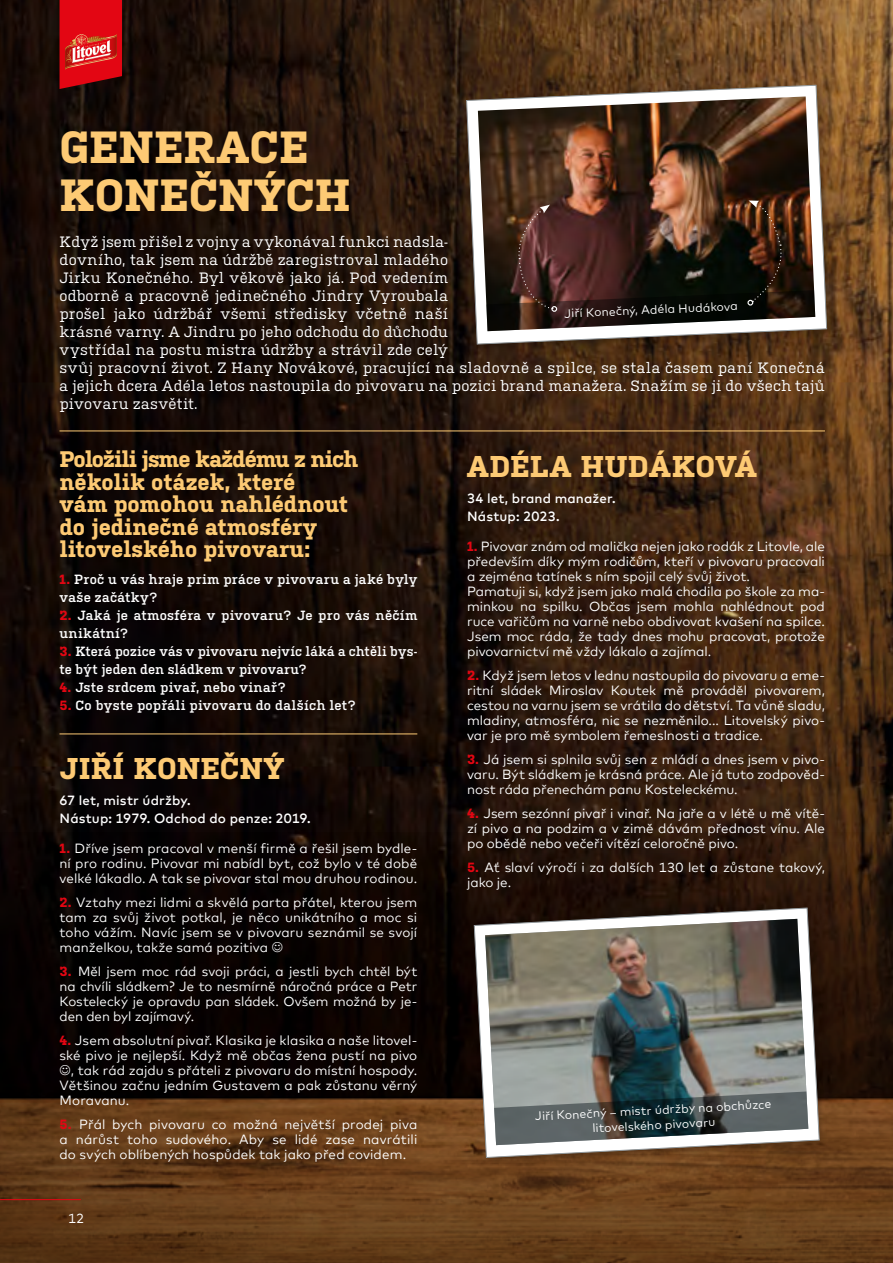
<style>
.page{position:relative;width:893px;height:1263px;background:#fff}
.page>*{position:absolute;margin:0;border:0;box-sizing:border-box;transform-origin:0 0}
.t1{font:700 45px "Kulturista";letter-spacing:.005em;color:#fdca74}
.t2{font:700 30px "Kulturista";letter-spacing:.015em;color:#fdca74}
.t3{font:700 22.5px/22.5px "Kulturista";letter-spacing:-.005em;color:#fdca74}
.t4{font:15px/18px "Kulturista";letter-spacing:.02em;color:#fff}
.t5{font:13.35px/15px "Mark Offc For MC";color:#fff;text-align:justify}
.t6{font:600 13.35px/18px "Kulturista";letter-spacing:.02em;color:#fff}
.t7{font:500 13.35px "Mark Offc For MC";letter-spacing:.01em;color:#fff}
.t8{font:12px "Mark Offc For MC";color:#fff}
.s1{font-weight:700;color:#e30613}
.s2{font-family:"Kulturista";font-weight:700;color:#e30613}
</style>
<div class="page">
<img style="left:0;top:0;width:893px;height:829px">
<svg style="left:0;top:829px;width:893px;height:434px;background:#341e0c"></svg>
<hr style="left:0;top:1199px;width:81px;height:1px;background:#e30613">
<hr style="left:60px;top:431px;width:765px;height:1px;background:#fdca74">
<hr style="left:60px;top:733px;width:357px;height:1px;background:#fdca74">
<div style="left:463px;top:82px;width:370px;height:270px;background:#000;opacity:.25"></div>
<svg style="left:466px;top:85px;width:361px;height:259px"></svg>
<img style="left:478px;top:96px;width:337px;height:235px">
<img style="left:486px;top:200px;width:329px;height:131px">
<div style="left:471px;top:905px;width:355px;height:259px;background:#000;opacity:.25"></div>
<svg style="left:474px;top:908px;width:345px;height:250px"></svg>
<img style="left:485px;top:919px;width:323px;height:226px">
<svg style="left:494px;top:1091px;width:314px;height:54px;background:#666e6e"></svg>
<svg style="left:60px;top:0;width:62px;height:89px;background:#d11c21"></svg>
<svg style="left:272px;top:942px;width:10px;height:10px"></svg>
<svg style="left:60px;top:1065px;width:10px;height:10px"></svg>
<p class="t1" style="left:60px;top:114px;width:250px">GENERACE</p>
<p class="t1" style="left:60px;top:162px;width:293px">KONEČNÝCH</p>
<p class="t4" style="left:60px;top:231px;width:767px">Když jsem přišel z vojny a vykonával funkci nadsla-<br>dovního, tak jsem na údržbě zaregistroval mladého<br>Jirku Konečného. Byl věkově jako já. Pod vedením<br>odborně a pracovně jedinečného Jindry Vyroubala<br>prošel jako údržbář všemi středisky včetně naší<br>krásné varny. A Jindru po jeho odchodu do důchodu<br>vystřídal na postu mistra údržby a strávil zde celý<br>svůj pracovní život. Z Hany Novákové, pracující na sladovně a spilce, se stala časem paní Konečná a jejich dcera Adéla letos nastoupila do pivovaru na pozici brand manažera. Snažím se ji do všech tajů pivovaru zasvětit.</p>
<p class="t3" style="left:60px;top:446px;width:300px">Položili jsme každému z nich několik otázek, které<br>vám pomohou nahlédnout do jedinečné atmosféry litovelského pivovaru:</p>
<p class="t6" style="left:60px;top:570px;width:359px"><span class="s1">1.</span> Proč u vás hraje prim práce v pivovaru a jaké byly vaše začátky?</p>
<p class="t6" style="left:60px;top:606px;width:359px"><span class="s1">2.</span> Jaká je atmosféra v pivovaru? Je pro vás něčím unikátní?</p>
<p class="t6" style="left:60px;top:642px;width:359px"><span class="s1">3.</span> Která pozice vás v pivovaru nejvíc láká a chtěli bys&shy;te být jeden den sládkem v pivovaru?</p>
<p class="t6" style="left:60px;top:678px;width:228px"><span class="s1">4.</span> Jste srdcem pivař, nebo vinař?</p>
<p class="t6" style="left:60px;top:696px;width:298px"><span class="s1">5.</span> Co byste popřáli pivovaru do dalších let?</p>
<p class="t8" style="left:564px;top:305px;width:175px;rotate:-3deg">Jiří Konečný, Adéla Hudákova</p>
<p class="t2" style="left:467px;top:445px;width:291px">ADÉLA HUDÁKOVÁ</p>
<p class="t7" style="left:467px;top:488px;width:150px">34 let, brand manažer.</p>
<p class="t7" style="left:467px;top:506px;width:94px">Nástup: 2023.</p>
<p class="t5" style="left:467px;top:538px;width:359px"><span class="s2">1.</span> Pivovar znám od malička nejen jako rodák z Litovle, ale především díky mým rodičům, kteří v pivovaru pracovali a zejména tatínek s ním spojil celý svůj život.</p>
<p class="t5" style="left:467px;top:583px;width:359px">Pamatuji si, když jsem jako malá chodila po škole za ma&shy;minkou na spilku. Občas jsem mohla nahlédnout pod ruce vařičům na varně nebo obdivovat kvašení na spilce.</p>
<p class="t5" style="left:467px;top:628px;width:359px">Jsem moc ráda, že tady dnes mohu pracovat, protože pivovarnictví mě vždy lákalo a zajímal.</p>
<p class="t5" style="left:467px;top:667px;width:359px"><span class="s2">2.</span> Když jsem letos v lednu nastoupila do pivovaru a eme&shy;ritní sládek Miroslav Koutek mě prováděl pivovarem, cestou na varnu jsem se vrátila do dětství. Ta vůně sladu, mladiny, atmosféra, nic se nezměnilo... Litovelský pivo&shy;var je pro mě symbolem řemeslnosti a tradice.</p>
<p class="t5" style="left:467px;top:751px;width:359px"><span class="s2">3.</span> Já jsem si splnila svůj sen z mládí a dnes jsem v pivo&shy;varu. Být sládkem je krásná práce. Ale já tuto zodpověd&shy;nost ráda přenechám panu Kosteleckému.</p>
<p class="t5" style="left:467px;top:805px;width:359px"><span class="s2">4.</span> Jsem sezónní pivař i vinař. Na jaře a v létě u mě vítě&shy;zí pivo a na podzim a v zimě dávám přednost vínu. Ale po obědě nebo večeři vítězí celoročně pivo.</p>
<p class="t5" style="left:467px;top:859px;width:359px"><span class="s2">5.</span> Ať slaví výročí i za dalších 130 let a zůstane takový, jako je.</p>
<p class="t2" style="left:60px;top:747px;width:226px">JIŘÍ KONEČNÝ</p>
<p class="t7" style="left:60px;top:790px;width:133px">67 let, mistr údržby.</p>
<p class="t7" style="left:60px;top:808px;width:252px">Nástup: 1979. Odchod do penze: 2019.</p>
<p class="t5" style="left:60px;top:839px;width:359px"><span class="s2">1.</span> Dříve jsem pracoval v menší firmě a řešil jsem bydle&shy;ní pro rodinu. Pivovar mi nabídl byt, což bylo v té době velké lákadlo. A tak se pivovar stal mou druhou rodinou.</p>
<p class="t5" style="left:60px;top:893px;width:359px"><span class="s2">2.</span> Vztahy mezi lidmi a skvělá parta přátel, kterou jsem tam za svůj život potkal, je něco unikátního a moc si toho vážím. Navíc jsem se v pivovaru seznámil se svojí manželkou, takže samá pozitiva</p>
<p class="t5" style="left:60px;top:962px;width:359px"><span class="s2">3.</span> Měl jsem moc rád svoji práci, a jestli bych chtěl být na chvíli sládkem? Je to nesmírně náročná práce a Petr Kostelecký je opravdu pan sládek. Ovšem možná by je&shy;den den byl zajímavý.</p>
<p class="t5" style="left:60px;top:1031px;width:359px"><span class="s2">4.</span> Jsem absolutní pivař. Klasika je klasika a naše litovel-</p>
<p class="t5" style="left:60px;top:1046px;width:359px">ské pivo je nejlepší. Když mě občas žena pustí na pivo</p>
<p class="t5" style="left:71px;top:1061px;width:348px">, tak rád zajdu s přáteli z pivovaru do místní hospody.</p>
<p class="t5" style="left:60px;top:1076px;width:359px">Většinou začnu jedním Gustavem a pak zůstanu věrný</p>
<p class="t5" style="left:60px;top:1091px;width:71px">Moravanu.</p>
<p class="t5" style="left:60px;top:1115px;width:359px"><span class="s2">5.</span> Přál bych pivovaru co možná největší prodej piva a nárůst toho sudového. Aby se lidé zase navrátili do svých oblíbených hospůdek tak jako před covidem.</p>
<p class="t8" style="left:535px;top:1107px;width:238px;rotate:-3deg">Jiří Konečný – mistr údržby na obchůzce</p>
<p class="t8" style="left:592px;top:1119px;width:125px;rotate:-3deg">litovelského pivovaru</p>
<p class="t5" style="left:68px;top:1209px;width:18px">12</p>
</div>
